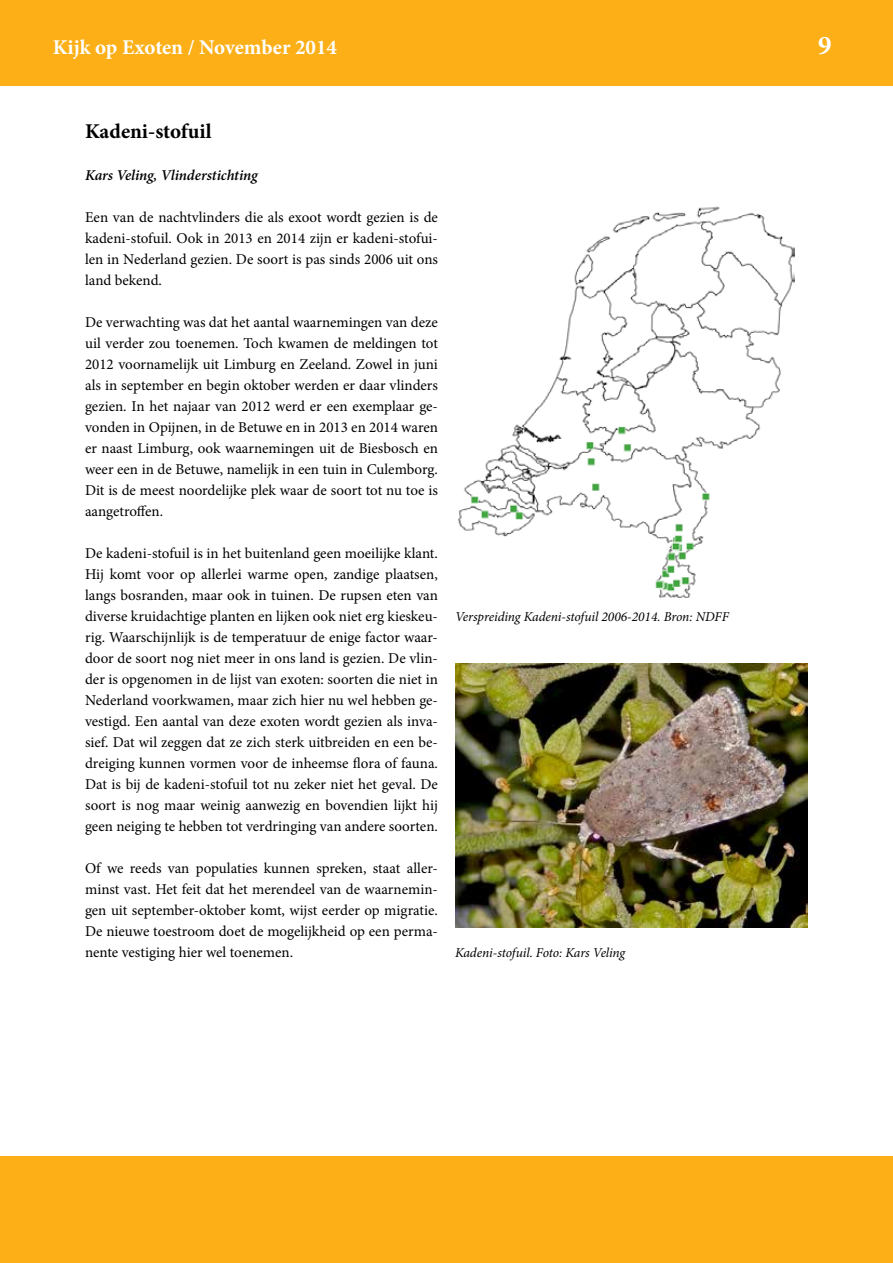
<style>
.page{position:relative;width:893px;height:1263px;background:#fff}
.page>*{position:absolute;margin:0;border:0;box-sizing:border-box;transform-origin:0 0}
.t1{font:700 27px "Minion Pro";color:#fff}
.t2{font:700 21px "Minion Pro";letter-spacing:-.005em;color:#fff}
.t3{font:700 21px "Minion Pro";color:#000}
.t4{font:15px/21px "Minion Pro";color:#000;text-align:justify}
.t5{font:italic 600 15px "Minion Pro";letter-spacing:-.01em;color:#000}
.t6{font:italic 13.5px "Minion Pro";letter-spacing:-.01em;color:#000}
</style>
<div class="page">
<hr style="left:0;top:1157px;width:1px;height:106px;background:#fcaf17">
<div style="left:1px;top:1157px;width:892px;height:106px;background:#fcaf17"></div>
<hr style="left:0;top:0;width:1px;height:85px;background:#fcaf17">
<div style="left:1px;top:0;width:892px;height:85px;background:#fcaf17"></div>
<img style="left:455px;top:663px;width:353px;height:265px">
<img style="left:458px;top:206px;width:337px;height:392px">
<h2 class="t2" style="left:53px;top:32px;width:286px">Kijk op Exoten / November 2014</h2>
<h1 class="t1" style="left:818px;top:26px;width:15px">9</h1>
<h2 class="t3" style="left:85px;top:116px;width:128px">Kadeni-stofuil</h2>
<p class="t5" style="left:85px;top:165px;width:174px">Kars Veling, Vlinderstichting</p>
<p class="t4" style="left:85px;top:207px;width:354px">Een van de nachtvlinders die als exoot wordt gezien is de kadeni-stofuil. Ook in 2013 en 2014 zijn er kadeni-stofui&shy;len in Nederland gezien. De soort is pas sinds 2006 uit ons land bekend.</p>
<p class="t4" style="left:85px;top:312px;width:354px">De verwachting was dat het aantal waarnemingen van deze uil verder zou toenemen. Toch kwamen de meldingen tot 2012 voornamelijk uit Limburg en Zeeland. Zowel in juni als in september en begin oktober werden er daar vlinders gezien. In het najaar van 2012 werd er een exemplaar ge&shy;vonden in Opijnen, in de Betuwe en in 2013 en 2014 waren er naast Limburg, ook waarnemingen uit de Biesbosch en weer een in de Betuwe, namelijk in een tuin in Culemborg.<br>Dit is de meest noordelijke plek waar de soort tot nu toe is aangetroffen.</p>
<p class="t4" style="left:85px;top:543px;width:354px">De kadeni-stofuil is in het buitenland geen moeilijke klant.<br>Hij komt voor op allerlei warme open, zandige plaatsen, langs bosranden, maar ook in tuinen. De rupsen eten van diverse kruidachtige planten en lijken ook niet erg kieskeu&shy;rig. Waarschijnlijk is de temperatuur de enige factor waar&shy;door de soort nog niet meer in ons land is gezien. De vlin&shy;der is opgenomen in de lijst van exoten: soorten die niet in Nederland voorkwamen, maar zich hier nu wel hebben ge&shy;vestigd. Een aantal van deze exoten wordt gezien als inva&shy;sief. Dat wil zeggen dat ze zich sterk uitbreiden en een be&shy;dreiging kunnen vormen voor de inheemse flora of fauna.<br>Dat is bij de kadeni-stofuil tot nu zeker niet het geval. De soort is nog maar weinig aanwezig en bovendien lijkt hij geen neiging te hebben tot verdringing van andere soorten.</p>
<p class="t4" style="left:85px;top:858px;width:354px">Of we reeds van populaties kunnen spreken, staat aller&shy;minst vast. Het feit dat het merendeel van de waarnemin&shy;gen uit september-oktober komt, wijst eerder op migratie.<br>De nieuwe toestroom doet de mogelijkheid op een perma&shy;nente vestiging hier wel toenemen.</p>
<p class="t6" style="left:455px;top:607px;width:275px">Verspreiding Kadeni-stofuil 2006-2014. Bron: NDFF</p>
<p class="t6" style="left:455px;top:943px;width:172px">Kadeni-stofuil. Foto: Kars Veling</p>
</div>
